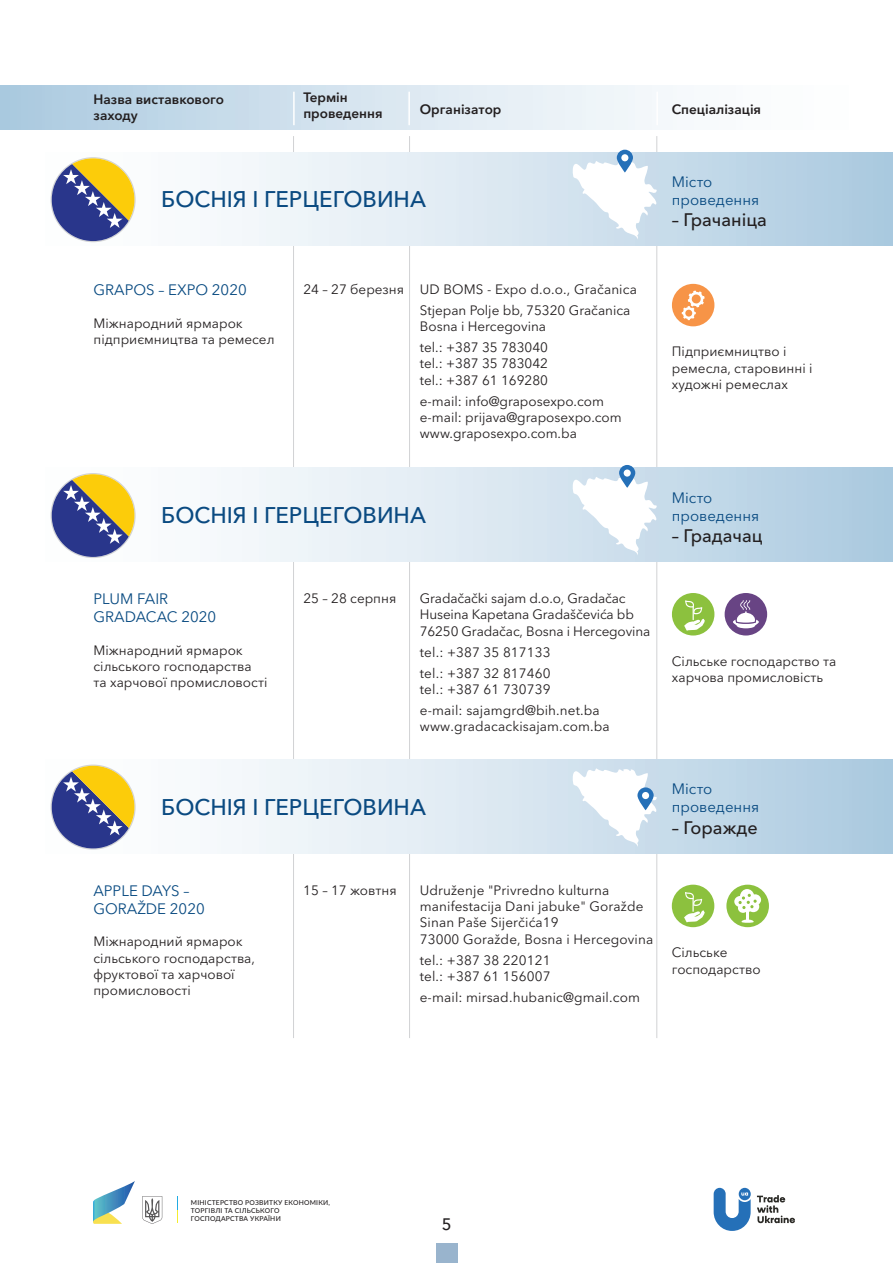
<style>
.page{position:relative;width:893px;height:1263px;background:#fff}
.page>*{position:absolute;margin:0;border:0;box-sizing:border-box;transform-origin:0 0}
.t1{font:500 22.5px "Avenir Next Cyr";color:#0a4a81}
.t2{font:500 18px "Avenir Next Cyr";color:#231f20}
.t3{font:500 16.5px "Avenir Next Cyr";color:#231f20}
.t4{font:15px/18px "Avenir Next Cyr";color:#084a81}
.t5{font:13.5px/16.2px "Avenir Next Cyr";color:#231f20}
.t6{font:600 13.5px/16.2px "Avenir Next Cyr";color:#231f20}
.t7{font:500 6.75px/8.1px "Lato";letter-spacing:.03em;color:#231f20}
</style>
<div class="page">
<div style="left:436px;top:1243px;width:21px;height:20px;background:#99b4cd"></div>
<div style="left:726px;top:885px;width:43px;height:42px;background:#8cc13e;border-radius:50%"></div>
<hr style="left:746px;top:906px;width:3px;height:15px;background:#fff">
<svg style="left:741px;top:919px;width:13px;height:4px"></svg>
<svg style="left:734px;top:889px;width:27px;height:24px"></svg>
<div style="left:672px;top:885px;width:42px;height:42px;background:#8cc13e;border-radius:50%"></div>
<svg style="left:684px;top:892px;width:21px;height:30px"></svg>
<div style="left:672px;top:593px;width:42px;height:42px;background:#8cc13e;border-radius:50%"></div>
<svg style="left:684px;top:600px;width:21px;height:31px"></svg>
<div style="left:672px;top:284px;width:42px;height:42px;background:#f79447;border-radius:50%"></div>
<svg style="left:682px;top:290px;width:23px;height:30px"></svg>
<hr style="left:293px;top:136px;width:1px;height:902px;background:#d1d2d4">
<hr style="left:656px;top:136px;width:1px;height:902px;background:#d1d2d4">
<hr style="left:409px;top:136px;width:1px;height:902px;background:#d1d2d4">
<div style="left:0;top:85px;width:893px;height:44px;background:linear-gradient(to right,#b0cde1,#fff)"></div>
<hr style="left:293px;top:92px;width:2px;height:33px;background:#fff">
<hr style="left:408px;top:92px;width:2px;height:33px;background:#fff">
<hr style="left:656px;top:92px;width:2px;height:33px;background:#fff">
<div style="left:0;top:152px;width:893px;height:94px;background:linear-gradient(to right,#fff,#b0cde2)"></div>
<div style="left:0;top:468px;width:893px;height:93px;background:linear-gradient(to right,#fff,#b0cde2)"></div>
<div style="left:0;top:759px;width:893px;height:94px;background:linear-gradient(to right,#fff,#b0cde2)"></div>
<svg style="left:51px;top:157px;width:85px;height:85px"></svg>
<svg style="left:51px;top:473px;width:85px;height:85px"></svg>
<svg style="left:51px;top:764px;width:85px;height:86px"></svg>
<svg style="left:571px;top:161px;width:88px;height:79px"></svg>
<svg style="left:571px;top:477px;width:88px;height:78px"></svg>
<svg style="left:571px;top:768px;width:88px;height:79px"></svg>
<svg style="left:617px;top:150px;width:16px;height:23px"></svg>
<div style="left:621px;top:154px;width:7px;height:7px;background:#fff;border-radius:50%"></div>
<svg style="left:619px;top:465px;width:16px;height:23px"></svg>
<div style="left:624px;top:469px;width:7px;height:8px;background:#fff;border-radius:50%"></div>
<svg style="left:637px;top:787px;width:17px;height:23px"></svg>
<div style="left:642px;top:792px;width:7px;height:7px;background:#fff;border-radius:50%"></div>
<div style="left:725px;top:593px;width:42px;height:42px;background:#684484;border-radius:50%"></div>
<svg style="left:733px;top:600px;width:26px;height:28px"></svg>
<svg style="left:757px;top:1195px;width:38px;height:28px"></svg>
<svg style="left:714px;top:1188px;width:37px;height:43px"></svg>
<svg style="left:93px;top:1181px;width:42px;height:43px"></svg>
<svg style="left:142px;top:1196px;width:20px;height:28px"></svg>
<svg style="left:177px;top:1197px;width:1px;height:25px"></svg>
<p class="t6" style="left:94px;top:91px;width:132px">Назва виставкового заходу</p>
<p class="t6" style="left:303px;top:89px;width:81px">Термін проведення</p>
<p class="t6" style="left:420px;top:101px;width:83px">Організатор</p>
<p class="t6" style="left:672px;top:101px;width:91px">Спеціалізація</p>
<h1 class="t1" style="left:161px;top:186px;width:266px">БОСНІЯ І ГЕРЦЕГОВИНА</h1>
<p class="t4" style="left:672px;top:172px;width:89px">Місто проведення</p>
<h2 class="t2" style="left:672px;top:209px;width:97px">– Грачаніца</h2>
<p class="t4" style="left:94px;top:281px;width:155px">GRAPOS – EXPO 2020</p>
<p class="t5" style="left:94px;top:315px;width:182px">Міжнародний ярмарок підприємництва та ремесел</p>
<p class="t5" style="left:303px;top:281px;width:102px">24 – 27 березня</p>
<p class="t5" style="left:420px;top:279px;width:219px;line-height:21px">UD BOMS - Expo d.o.o., Gračanica<br>Stjepan Polje bb, 75320 Gračanica</p>
<p class="t5" style="left:420px;top:316px;width:130px;line-height:21px">Bosna i Hercegovina tel.: +387 35 783040</p>
<p class="t5" style="left:420px;top:356px;width:130px">tel.: +387 35 783042 tel.: +387 61 169280</p>
<p class="t5" style="left:420px;top:393px;width:203px">e-mail: info@graposexpo.com e-mail: prijava@graposexpo.com www.graposexpo.com.ba</p>
<p class="t5" style="left:672px;top:344px;width:142px">Підприємництво і ремесла, старовинні і художні ремеслах</p>
<h1 class="t1" style="left:161px;top:502px;width:266px">БОСНІЯ І ГЕРЦЕГОВИНА</h1>
<p class="t4" style="left:94px;top:590px;width:124px">PLUM FAIR<br>GRADACAC 2020</p>
<p class="t5" style="left:94px;top:642px;width:175px">Міжнародний ярмарок сільського господарства та харчової промисловості</p>
<p class="t5" style="left:303px;top:590px;width:94px">25 – 28 серпня</p>
<p class="t5" style="left:420px;top:590px;width:232px">Gradačački sajam d.о.о, Gradačac<br>Huseina Kapetana Gradaščevića bb<br>76250 Gradačac, Bosna i Hercegovina</p>
<p class="t5" style="left:420px;top:641px;width:132px;line-height:21px">tel.: +387 35 817133 tel.: +387 32 817460</p>
<p class="t5" style="left:420px;top:679px;width:181px;line-height:21px">tel.: +387 61 730739<br>e-mail: sajamgrd@bih.net.ba</p>
<p class="t5" style="left:420px;top:718px;width:191px">www.gradacackisajam.com.ba</p>
<h1 class="t1" style="left:161px;top:793px;width:266px">БОСНІЯ І ГЕРЦЕГОВИНА</h1>
<p class="t4" style="left:93px;top:882px;width:113px">APPLE DAYS –<br>GORAŽDE 2020</p>
<p class="t5" style="left:93px;top:933px;width:163px">Міжнародний ярмарок сільського господарства, фруктової та харчової промисловості</p>
<p class="t5" style="left:303px;top:882px;width:95px">15 – 17 жовтня</p>
<p class="t5" style="left:420px;top:882px;width:235px">Udruženje "Privredno kulturna manifestacija Dani jabuke" Goražde<br>Sinan Paše Sijerčića19<br>73000 Goražde, Bosna i Hercegovina</p>
<p class="t5" style="left:420px;top:952px;width:132px">tel.: +387 38 220121 tel.: +387 61 156007</p>
<p class="t5" style="left:420px;top:989px;width:222px">e-mail: mirsad.hubanic@gmail.com</p>
<p class="t4" style="left:672px;top:488px;width:89px">Місто проведення</p>
<h2 class="t2" style="left:672px;top:525px;width:92px">– Градачац</h2>
<p class="t5" style="left:672px;top:653px;width:166px">Сільське господарство та харчова промисловість</p>
<p class="t4" style="left:672px;top:780px;width:89px">Місто проведення</p>
<h2 class="t2" style="left:672px;top:816px;width:87px">– Горажде</h2>
<p class="t5" style="left:672px;top:944px;width:90px">Сільське господарство</p>
<p class="t7" style="left:191px;top:1198px;width:141px">МІНІСТЕРСТВО РОЗВИТКУ ЕКОНОМІКИ,<br>ТОРГІВЛІ ТА СІЛЬСЬКОГО<br>ГОСПОДАРСТВА УКРАЇНИ</p>
<p class="t3" style="left:442px;top:1214px;width:11px">5</p>
</div>
